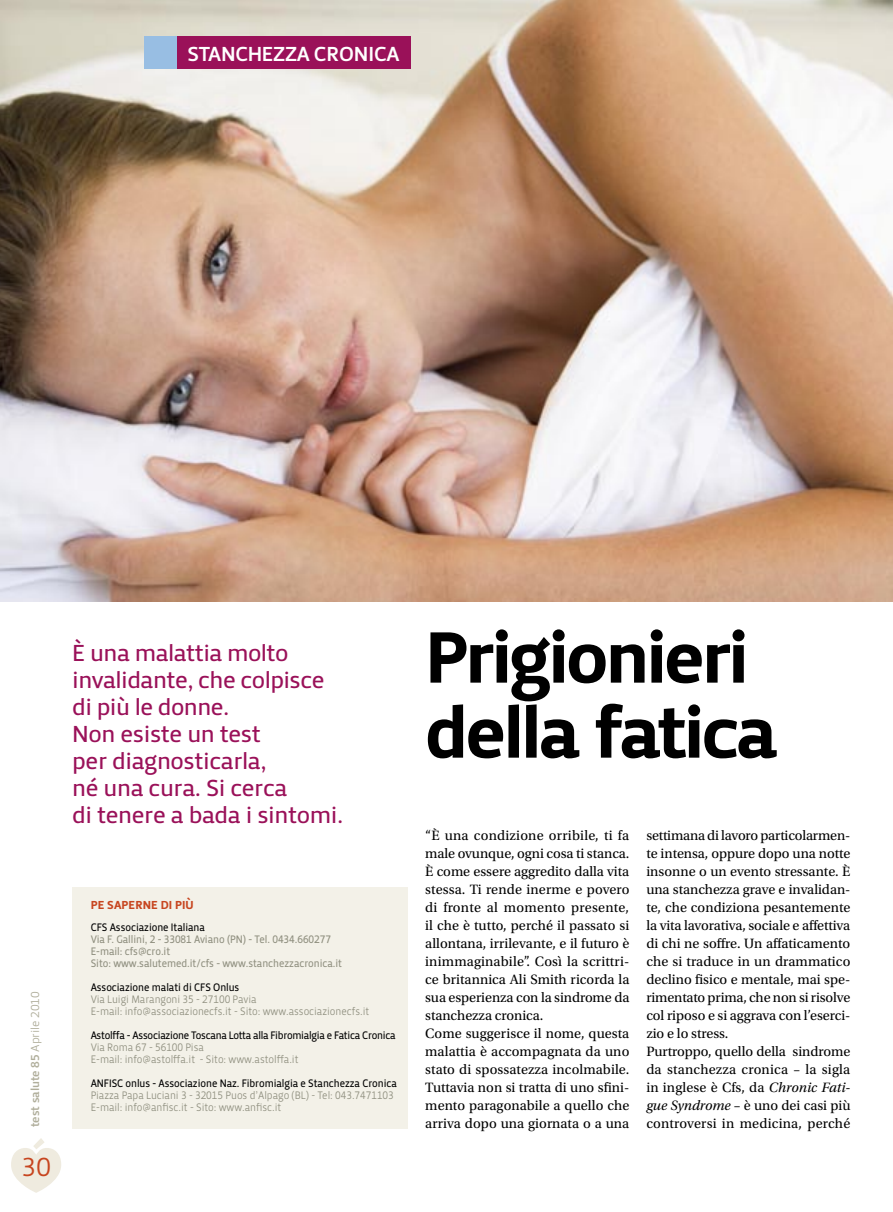
<style>
.page{position:relative;width:893px;height:1212px;background:#fff}
.page>*{position:absolute;margin:0;border:0;box-sizing:border-box;transform-origin:0 0}
.ART_Head{font:75px "Priva Pro Four";letter-spacing:-.04em;color:#000}
.t1{font:27px "Priva Pro One";color:#c7451f}
.ART_Intro{font:24px/27px "Priva Pro Two";letter-spacing:-.02em;color:#9a1159}
.ART_Navigation{font:21px "Priva Pro Three";letter-spacing:-.015em;color:#fff}
.ART_Body{font:14.25px/18px "Utopia Std";letter-spacing:-.005em;color:#000;text-align:justify}
.t2{font:12px "Priva Pro Three";letter-spacing:-.01em;color:#b0ae9b}
.INF_Navigation{font:12px "Priva Pro Four";letter-spacing:.005em;color:#c7451f}
.INF_Body{font:11.25px "Priva Pro One";letter-spacing:-.005em;color:#909080;scale:.9 1}
.INF_Body-2{font:11.25px "Priva Pro Two";letter-spacing:-.005em;color:#909080;scale:.9 1}
.INF_Head{font:11.25px "Priva Pro Two";letter-spacing:-.005em;color:#000;scale:.9 1}
.INF_Head-2{font:11.25px "Priva Pro One";letter-spacing:-.005em;color:#909080;scale:.9 1}
.INF_Head-3{font:11.25px "Priva Pro Two";letter-spacing:-.025em;color:#000;scale:.9 1}
.s1{font-family:"Priva Pro One"}
.s2{font-style:italic}
</style>
<div class="page">
<img style="left:0;top:0;width:893px;height:602px">
<div style="left:72px;top:887px;width:336px;height:241px;background:#f3f1e8"></div>
<svg style="left:11px;top:1138px;width:50px;height:55px"></svg>
<div style="left:177px;top:37px;width:234px;height:32px;background:#9a1159"></div>
<div style="left:144px;top:37px;width:33px;height:32px;background:#98bee3"></div>
<p class="ART_Navigation" style="left:187px;top:41px;width:214px">STANCHEZZA CRONICA</p>
<p class="ART_Intro" style="left:72px;top:640px;width:254px">È una malattia molto invalidante, che colpisce</p>
<p class="ART_Intro" style="left:72px;top:694px;width:159px">di più le donne.</p>
<p class="ART_Intro" style="left:72px;top:721px;width:190px">Non esiste un test</p>
<p class="ART_Intro" style="left:72px;top:748px;width:196px">per diagnosticarla,</p>
<p class="ART_Intro" style="left:72px;top:775px;width:217px">né una cura. Si cerca</p>
<p class="ART_Intro" style="left:72px;top:802px;width:273px">di tenere a bada i sintomi.</p>
<p class="t2" style="left:28px;top:1127px;width:137px;rotate:-90deg">TEST SALUTE 85 <span class="s1">Aprile 2010</span></p>
<p class="t1" style="left:21px;top:1150px;width:32px">30</p>
<p class="INF_Navigation" style="left:91px;top:897px;width:104px">Pe saperne di più</p>
<p class="INF_Head" style="left:91px;top:920px;width:128px">CFS Associazione Italiana</p>
<p class="INF_Body-2" style="left:91px;top:932px;width:269px">Via F. Gallini, 2 - 33081 Aviano (PN) - Tel. 0434.660277</p>
<p class="INF_Body-2" style="left:91px;top:944px;width:90px">E-mail: cfs@cro.it</p>
<p class="INF_Body-2" style="left:91px;top:956px;width:281px">Sito: www.salutemed.it/cfs - www.stanchezzacronica.it</p>
<p class="INF_Head" style="left:91px;top:980px;width:167px">Associazione malati di CFS Onlus</p>
<p class="INF_Head-2" style="left:91px;top:992px;width:186px">Via Luigi Marangoni 35 - 27100 Pavia</p>
<p class="INF_Body" style="left:91px;top:1004px;width:311px">E-mail: info@associazionecfs.it - Sito: www.associazionecfs.it</p>
<p class="INF_Head-3" style="left:91px;top:1028px;width:340px">Astolffa - Associazione Toscana Lotta alla Fibromialgia e Fatica Cronica</p>
<p class="INF_Head-2" style="left:91px;top:1040px;width:127px">Via Roma 67 - 56100 Pisa</p>
<p class="INF_Head-2" style="left:91px;top:1052px;width:232px">E-mail: info@astolffa.it - Sito: www.astolffa.it</p>
<p class="INF_Head" style="left:91px;top:1076px;width:342px">ANFISC onlus - Associazione Naz. Fibromialgia e Stanchezza Cronica</p>
<p class="INF_Body" style="left:91px;top:1088px;width:338px">Piazza Papa Luciani 3 - 32015 Puos d’Alpago (BL) - Tel: 043.7471103</p>
<p class="INF_Body" style="left:91px;top:1100px;width:213px">E-mail: info@anfisc.it - Sito: www.anfisc.it</p>
<p class="ART_Head" style="left:425px;top:609px;width:325px">Prigionieri</p>
<p class="ART_Head" style="left:425px;top:684px;width:354px">della fatica</p>
<p class="ART_Body" style="left:425px;top:827px;width:206px">“È una condizione orribile, ti fa male ovunque, ogni cosa ti stanca.<br>È come essere aggredito dalla vita stessa. Ti rende inerme e povero di fronte al momento presente, il che è tutto, perché il passato si allontana, irrilevante, e il futuro è inimmaginabile”. Così la scrittri&shy;ce britannica Ali Smith ricorda la sua esperienza con la sindrome da stanchezza cronica.</p>
<p class="ART_Body" style="left:425px;top:1025px;width:206px">Come suggerisce il nome, questa malattia è accompagnata da uno stato di spossatezza incolmabile.<br>Tuttavia non si tratta di uno sfini&shy;mento paragonabile a quello che arriva dopo una giornata o a una</p>
<p class="ART_Body" style="left:646px;top:827px;width:206px">settimana di lavoro particolarmen&shy;te intensa, oppure dopo una notte insonne o un evento stressante. È una stanchezza grave e invalidan&shy;te, che condiziona pesantemente la vita lavorativa, sociale e affettiva di chi ne soffre. Un affaticamento che si traduce in un drammatico declino fisico e mentale, mai spe&shy;rimentato prima, che non si risolve col riposo e si aggrava con l’eserci&shy;zio e lo stress.</p>
<p class="ART_Body" style="left:646px;top:1043px;width:206px">Purtroppo, quello della sindrome da stanchezza cronica – la sigla in inglese è Cfs, da <span class="s2">Chronic Fati&shy;gue Syndrome</span> – è uno dei casi più controversi in medicina, perché</p>
</div>
